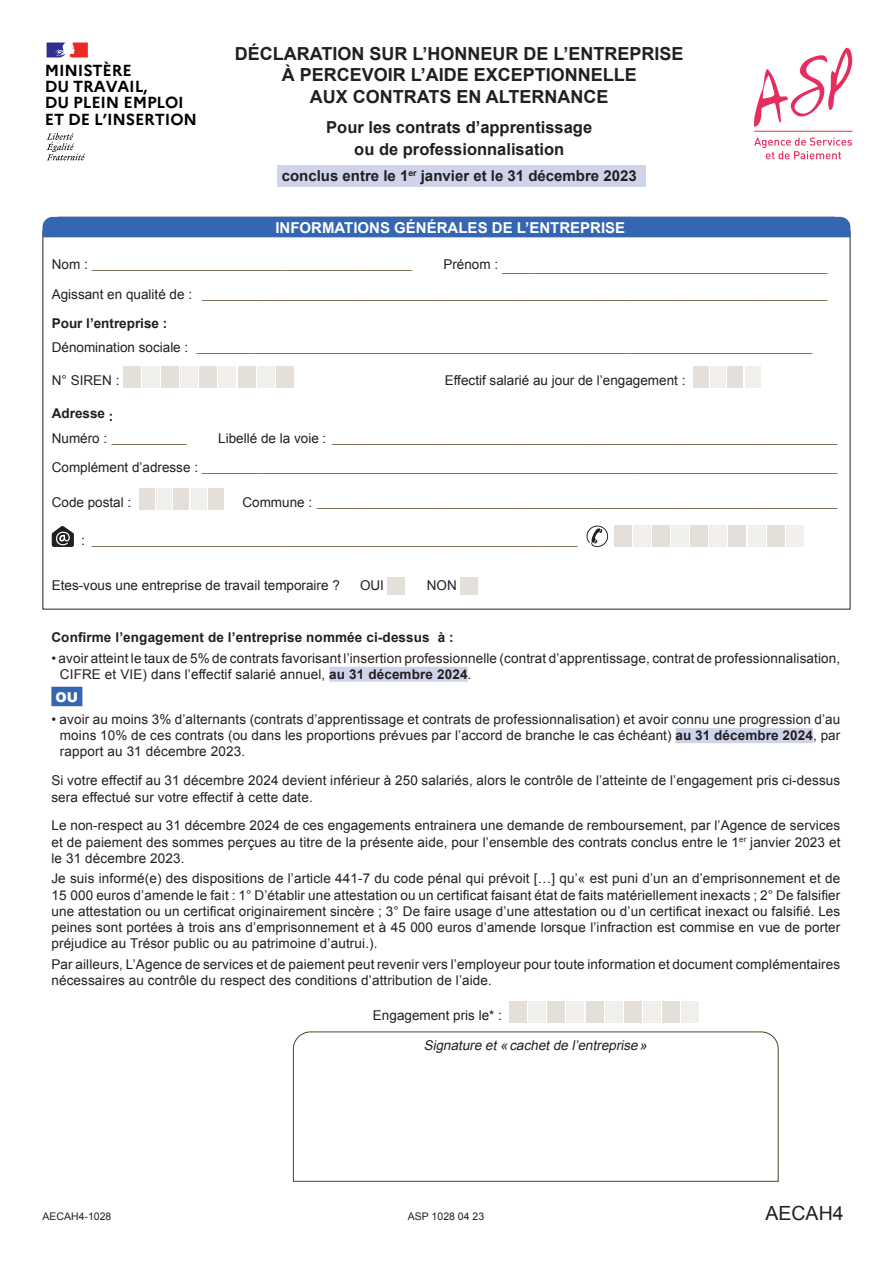
<style>
.page{position:relative;width:893px;height:1263px;background:#fff}
.page>*{position:absolute;margin:0;border:0;box-sizing:border-box;transform-origin:0 0}
.t1{font:19.5px "Arial";color:#231f20}
.t2{font:700 18px/21.6px "Arial";color:#231f20;text-align:center}
.t3{font:700 16.5px/21.6px "Arial";color:#231f20;text-align:center}
.t4{font:700 16.05px/16.2px "Marianne";letter-spacing:-.01em;color:#000001}
.t5{font:700 15px "Arial";color:#231f20}
.t6{font:700 15px "Arial";color:#fff}
.t7{font:13.5px/16.2px "Arial";letter-spacing:.01em;color:#231f20}
.t8{font:700 13.5px "Arial";letter-spacing:.01em;color:#231f20}
.t9{font:italic 13.5px "Arial";color:#231f20}
.t10{font:900 13.5px "Arial";color:#fff}
.t11{font:10.5px "Arial";color:#231f20}
.t12{font:9px "Arial";color:#53401f}
.s1{font-size:13.5px;color:#231f20}
.s2{font-weight:700}
</style>
<div class="page">
<div style="left:277px;top:165px;width:369px;height:22px;background:#cfd4ea"></div>
<svg style="left:42px;top:216px;width:809px;height:394px"></svg>
<div style="left:43px;top:217px;width:807px;height:20px;background:#3566b1"></div>
<div style="left:329px;top:667px;width:139px;height:15px;background:#cfd4ea"></div>
<div style="left:51px;top:687px;width:31px;height:19px;background:#3566b1"></div>
<div style="left:675px;top:728px;width:138px;height:15px;background:#cfd4ea"></div>
<div style="left:510px;top:1002px;width:17px;height:21px;background:#e5dfd9"></div>
<div style="left:548px;top:1002px;width:17px;height:21px;background:#e5dfd9"></div>
<div style="left:624px;top:1002px;width:17px;height:21px;background:#e5dfd9"></div>
<div style="left:663px;top:1002px;width:17px;height:21px;background:#e5dfd9"></div>
<div style="left:586px;top:1002px;width:17px;height:21px;background:#e5dfd9"></div>
<div style="left:529px;top:1002px;width:17px;height:21px;background:#f1efec"></div>
<div style="left:605px;top:1002px;width:17px;height:21px;background:#f1efec"></div>
<div style="left:567px;top:1002px;width:17px;height:21px;background:#f1efec"></div>
<div style="left:643px;top:1002px;width:17px;height:21px;background:#f1efec"></div>
<div style="left:682px;top:1002px;width:17px;height:21px;background:#f1efec"></div>
<svg style="left:293px;top:1031px;width:485px;height:151px"></svg>
<svg style="left:47px;top:43px;width:41px;height:14px"></svg>
<svg style="left:47px;top:133px;width:38px;height:27px"></svg>
<svg style="left:754px;top:48px;width:98px;height:79px"></svg>
<svg style="left:754px;top:137px;width:98px;height:22px"></svg>
<hr style="left:754px;top:131px;width:99px;height:1px;background:#e62e5e">
<p class="t4" style="left:45px;top:61px;width:154px">MINISTÈRE<br>DU TRAVAIL,<br>DU PLEIN EMPLOI<br>ET DE L’INSERTION</p>
<h2 class="t2" style="left:235px;top:43px;width:450px">DÉCLARATION SUR L’HONNEUR DE L’ENTREPRISE<br>À PERCEVOIR L’AIDE EXCEPTIONNELLE<br>AUX CONTRATS EN ALTERNANCE</h2>
<p class="t3" style="left:326px;top:117px;width:267px">Pour les contrats d’apprentissage ou de professionnalisation</p>
<p class="t5" style="left:282px;top:166px;width:357px">conclus entre le 1<sup>er</sup> janvier et le 31 décembre 2023</p>
<p class="t6" style="left:275px;top:217px;width:351px">INFORMATIONS GÉNÉRALES DE L’ENTREPRISE</p>
<p class="t12" style="left:52px;top:260px;width:362px"><span class="s1">Nom :</span> ________________________________________________________________</p>
<p class="t12" style="left:443px;top:263px;width:386px"><sup>Prénom</sup> <sup>:</sup> _________________________________________________________________</p>
<p class="t12" style="left:52px;top:290px;width:777px"><span class="s1">Agissant en qualité de :</span> _____________________________________________________________________________________________________________________________</p>
<p class="t8" style="left:52px;top:314px;width:117px">Pour l’entreprise :</p>
<p class="t12" style="left:52px;top:343px;width:762px"><span class="s1">Dénomination sociale :</span> ___________________________________________________________________________________________________________________________</p>
<p class="t7" style="left:52px;top:372px;width:69px">N° SIREN :</p>
<p class="t7" style="left:445px;top:372px;width:242px">Effectif salarié au jour de l’engagement :</p>
<p class="t8" style="left:52px;top:404px;width:63px">Adresse :</p>
<p class="t12" style="left:52px;top:434px;width:137px"><span class="s1">Numéro :</span> _______________</p>
<p class="t12" style="left:218px;top:434px;width:621px"><span class="s1">Libellé de la voie :</span> _____________________________________________________________________________________________________</p>
<p class="t12" style="left:52px;top:463px;width:787px"><span class="s1">Complément d’adresse :</span> _______________________________________________________________________________________________________________________________</p>
<p class="t7" style="left:52px;top:494px;width:81px">Code postal :</p>
<p class="t12" style="left:242px;top:498px;width:597px"><span class="s1">Commune :</span> ________________________________________________________________________________________________________</p>
<p class="t12" style="left:81px;top:536px;width:498px"><span class="s1">:</span> _________________________________________________________________________________________________</p>
<p class="t7" style="left:52px;top:577px;width:290px">Etes-vous une entreprise de travail temporaire ?</p>
<p class="t7" style="left:360px;top:577px;width:26px">OUI</p>
<p class="t7" style="left:427px;top:577px;width:31px">NON</p>
<p class="t8" style="left:51px;top:628px;width:404px">Confirme l’engagement de l’entreprise nommée ci-dessus à :</p>
<p class="t7" style="left:60px;top:650px;width:782px;text-indent:-9px">• avoir atteint le taux de 5% de contrats favorisant l’insertion professionnelle (contrat d’apprentissage, contrat de professionnalisation,<br>CIFRE et VIE) dans l’effectif salarié annuel, <span class="s2">au 31 décembre 2024</span>.</p>
<p class="t10" style="left:56px;top:687px;width:24px">OU</p>
<p class="t7" style="left:60px;top:711px;width:782px;text-align:justify;text-indent:-9px">• avoir au moins 3% d’alternants (contrats d’apprentissage et contrats de professionnalisation) et avoir connu une progression d’au moins 10% de ces contrats (ou dans les proportions prévues par l’accord de branche le cas échéant) <span class="s2">au 31 décembre 2024</span>, par rapport au 31 décembre 2023.</p>
<p class="t7" style="left:51px;top:773px;width:790px">Si votre effectif au 31 décembre 2024 devient inférieur à 250 salariés, alors le contrôle de l’atteinte de l’engagement pris ci-dessus sera effectué sur votre effectif à cette date.</p>
<p class="t7" style="left:51px;top:818px;width:790px;text-align:justify">Le non-respect au 31 décembre 2024 de ces engagements entrainera une demande de remboursement, par l’Agence de services et de paiement des sommes perçues au titre de la présente aide, pour l’ensemble des contrats conclus entre le 1<sup>er</sup> janvier 2023 et le 31 décembre 2023.</p>
<p class="t7" style="left:51px;top:871px;width:790px;text-align:justify">Je suis informé(e) des dispositions de l’article 441-7 du code pénal qui prévoit […] qu’« est puni d’un an d’emprisonnement et de 15 000 euros d’amende le fait : 1° D’établir une attestation ou un certificat faisant état de faits matériellement inexacts ; 2° De falsifier une attestation ou un certificat originairement sincère ; 3° De faire usage d’une attestation ou d’un certificat inexact ou falsifié. Les peines sont portées à trois ans d’emprisonnement et à 45 000 euros d’amende lorsque l’infraction est commise en vue de porter préjudice au Trésor public ou au patrimoine d’autrui.).</p>
<p class="t7" style="left:51px;top:956px;width:790px">Par ailleurs, L’Agence de services et de paiement peut revenir vers l’employeur pour toute information et document complémentaires nécessaires au contrôle du respect des conditions d’attribution de l’aide.</p>
<p class="t7" style="left:373px;top:1007px;width:131px">Engagement pris le* :</p>
<p class="t9" style="left:424px;top:1037px;width:228px">Signature et«cachetde l’entreprise»</p>
<p class="t11" style="left:43px;top:1210px;width:70px">AECAH4-1028</p>
<p class="t11" style="left:408px;top:1210px;width:78px">ASP 1028 04 23</p>
<h1 class="t1" style="left:765px;top:1201px;width:80px">AECAH4</h1>
</div>
